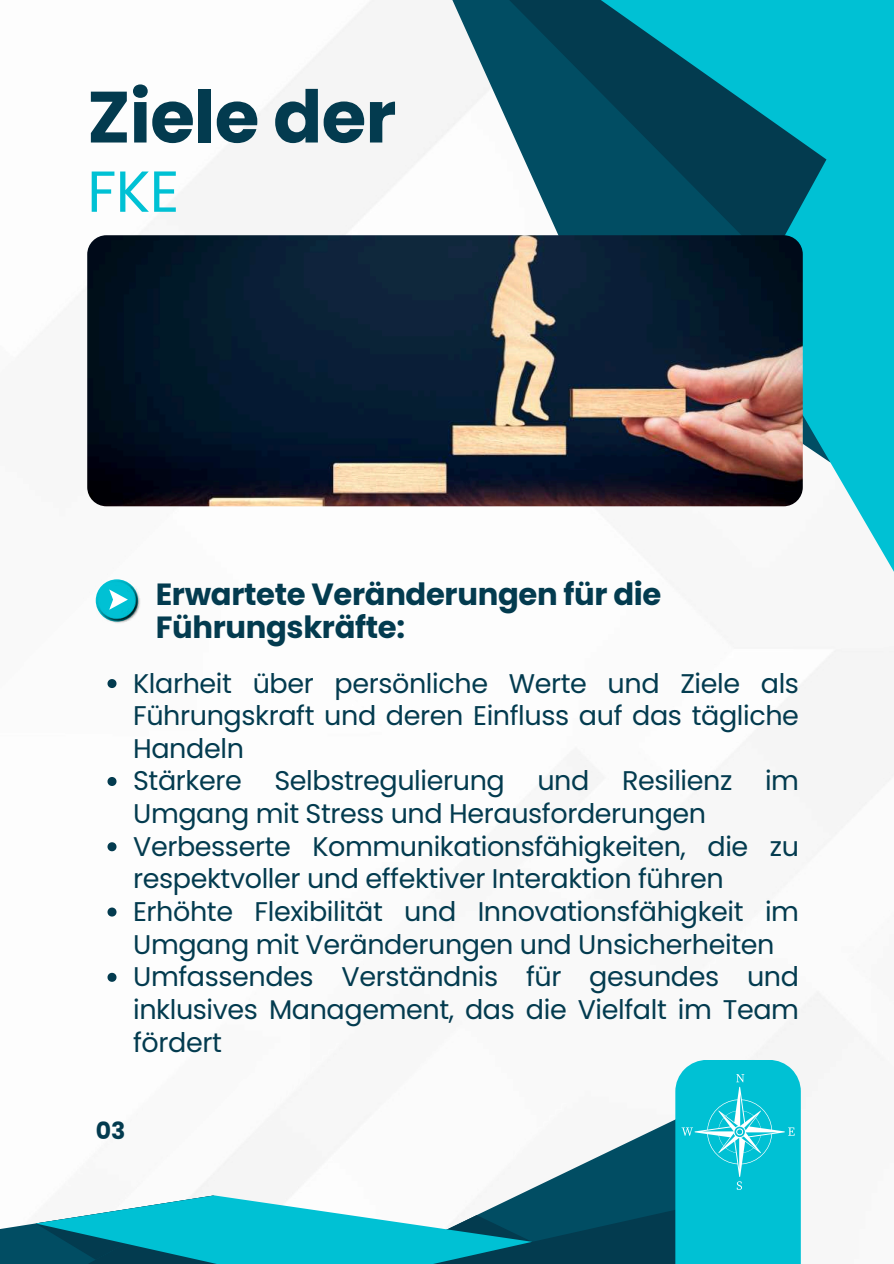
<style>
.page{position:relative;width:894px;height:1264px;background:#fff}
.page>*{position:absolute;margin:0;border:0;box-sizing:border-box;transform-origin:0 0}
.t1{font:700 72.45px "Poppins";letter-spacing:-.01em;color:#033b4f}
.t2{font:57.75px "Poppins";color:#00c1d4}
.t3{font:700 30.6px/32.7px "Poppins";letter-spacing:-.01em;color:#033b4f}
.t4{font:27px/32.5px "Poppins";letter-spacing:-.015em;color:#033b4f}
.t5{font:700 23.55px "Poppins";color:#033b4f}
</style>
<div class="page">
<svg style="left:518px;top:1119px;width:157px;height:144px;fill:#034d63"></svg>
<svg style="left:0;top:1195px;width:532px;height:68px"></svg>
<div style="left:675px;top:1060px;width:125px;height:203px;background:#00c1d4"></div>
<svg style="left:457px;top:0;width:69px;height:164px;fill:#014d63"></svg>
<svg style="left:526px;top:0;width:367px;height:575px"></svg>
<img style="left:87px;top:235px;width:715px;height:271px;border-radius:19px">
<svg style="left:96px;top:579px;width:42px;height:42px"></svg>
<img style="left:97px;top:580px;width:43px;height:44px">
<svg style="left:109px;top:589px;width:19px;height:20px"></svg>
<svg style="left:107px;top:679px;width:9px;height:9px"></svg>
<svg style="left:107px;top:777px;width:9px;height:9px"></svg>
<svg style="left:107px;top:842px;width:9px;height:9px"></svg>
<svg style="left:107px;top:907px;width:9px;height:9px"></svg>
<svg style="left:107px;top:972px;width:9px;height:9px"></svg>
<svg style="left:681px;top:1074px;width:112px;height:115px"></svg>
<h1 class="t1" style="left:87px;top:75px;width:310px">Ziele der</h1>
<h2 class="t2" style="left:87px;top:158px;width:94px">FKE</h2>
<p class="t3" style="left:156px;top:578px;width:507px">Erwartete Veränderungen für die<br>Führungskräfte:</p>
<p class="t4" style="left:133px;top:667px;width:667px">Klarheit über persönliche Werte und Ziele als Führungskraft und deren Einfluss auf das tägliche Handeln<br>Stärkere Selbstregulierung und Resilienz im Umgang mit Stress und Herausforderungen Verbesserte Kommunikationsfähigkeiten, die zu respektvoller und effektiver Interaktion führen Erhöhte Flexibilität und Innovationsfähigkeit im Umgang mit Veränderungen und Unsicherheiten Umfassendes Verständnis für gesundes und inklusives Management, das die Vielfalt im Team fördert</p>
<p class="t5" style="left:96px;top:1117px;width:31px">03</p>
</div>
